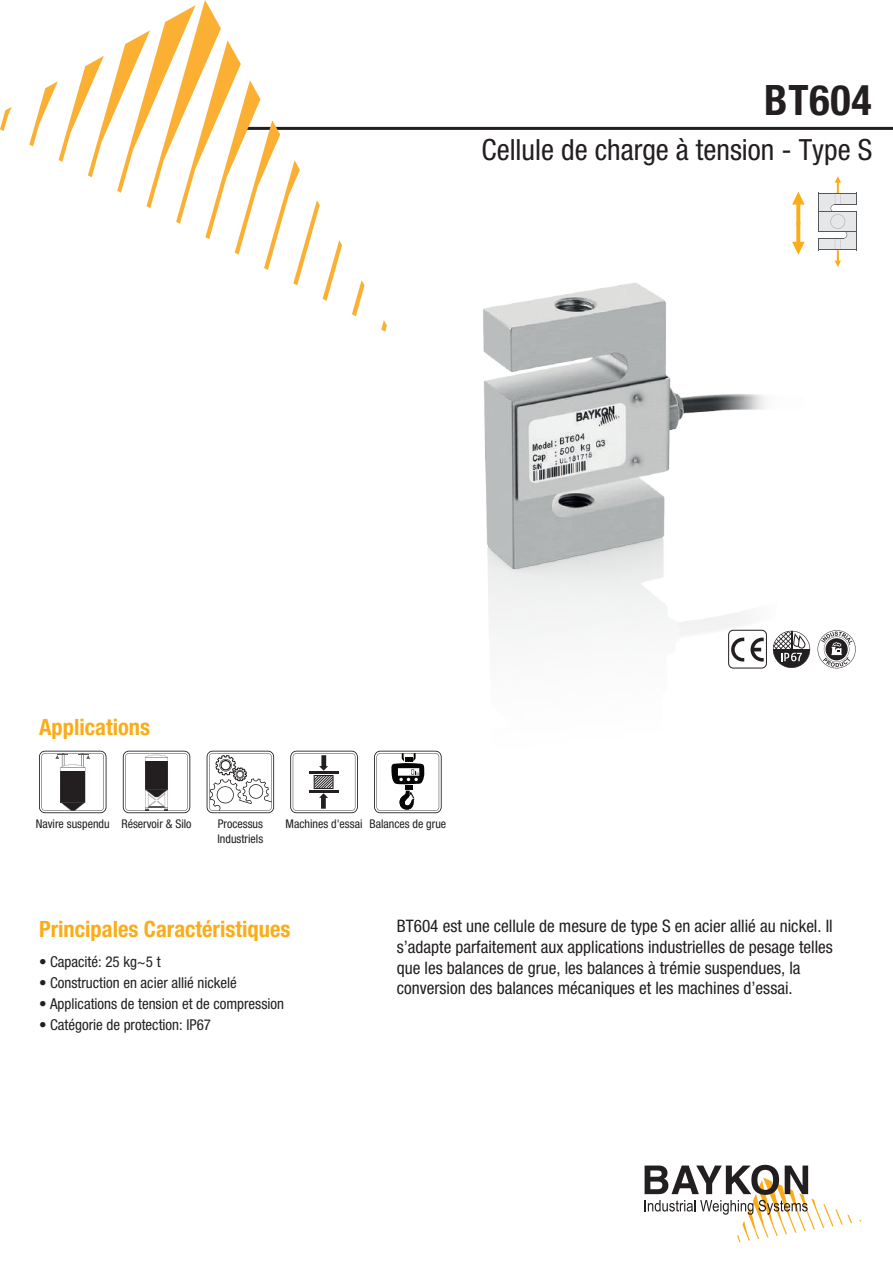
<style>
.page{position:relative;width:893px;height:1263px;background:#fff}
.page>*{position:absolute;margin:0;border:0;box-sizing:border-box;transform-origin:0 0}
.t1{font:700 condensed 42px "Helvetica Neue LT Pro";letter-spacing:.02em;color:#231f20}
.t2{font:condensed 29.25px "Helvetica Neue LT Pro";color:#231f20}
.t3{font:700 condensed 22.5px "Helvetica Neue LT Pro";color:#faad19}
.t4{font:condensed 17.25px/20.7px "Helvetica Neue LT Pro";color:#231f20}
.t5{font:condensed 15px "Helvetica Neue LT Pro";color:#231f20}
.t6{font:condensed 12px "Helvetica Neue LT Pro";color:#231f20}
</style>
<div class="page">
<svg style="left:645px;top:1165px;width:207px;height:77px"></svg>
<hr style="left:241px;top:127px;width:652px;height:3px;background:#231f20">
<svg style="left:352px;top:280px;width:12px;height:36px"></svg>
<svg style="left:381px;top:320px;width:6px;height:12px"></svg>
<svg style="left:0;top:107px;width:12px;height:24px"></svg>
<svg style="left:29px;top:0;width:313px;height:301px"></svg>
<svg style="left:805px;top:636px;width:5px;height:26px"></svg>
<svg style="left:817px;top:630px;width:39px;height:38px"></svg>
<img style="left:483px;top:283px;width:322px;height:386px">
<svg style="left:123px;top:751px;width:67px;height:62px"></svg>
<svg style="left:39px;top:751px;width:67px;height:62px"></svg>
<svg style="left:374px;top:751px;width:68px;height:62px"></svg>
<svg style="left:207px;top:751px;width:67px;height:62px"></svg>
<svg style="left:290px;top:751px;width:68px;height:62px"></svg>
<svg style="left:792px;top:192px;width:13px;height:63px"></svg>
<svg style="left:819px;top:176px;width:38px;height:91px"></svg>
<h1 class="t1" style="left:764px;top:74px;width:109px">BT604</h1>
<h2 class="t2" style="left:481px;top:133px;width:392px">Cellule de charge à tension - Type S</h2>
<h3 class="t3" style="left:39px;top:714px;width:113px">Applications</h3>
<p class="t6" style="left:36px;top:817px;width:157px">Navire suspendu Réservoir &amp; Silo</p>
<p class="t6" style="left:218px;top:817px;width:47px">Processus</p>
<p class="t6" style="left:369px;top:817px;width:78px">Balances de grue</p>
<p class="t6" style="left:217px;top:831px;width:47px">Industriels</p>
<p class="t6" style="left:286px;top:817px;width:78px">Machines d'essai</p>
<h3 class="t3" style="left:39px;top:915px;width:253px">Principales Caractéristiques</h3>
<p class="t5" style="left:39px;top:953px;width:123px">• Capacité: 25 kg~5 t</p>
<p class="t5" style="left:39px;top:974px;width:199px">• Construction en acier allié nickelé</p>
<p class="t5" style="left:39px;top:995px;width:247px">• Applications de tension et de compression</p>
<p class="t5" style="left:39px;top:1016px;width:174px">• Catégorie de protection: IP67</p>
<p class="t4" style="left:397px;top:915px;width:438px">BT604 est une cellule de mesure de type S en acier allié au nickel. Il s’adapte parfaitement aux applications industrielles de pesage telles que les balances de grue, les balances à trémie suspendues, la conversion des balances mécaniques et les machines d’essai.</p>
</div>
